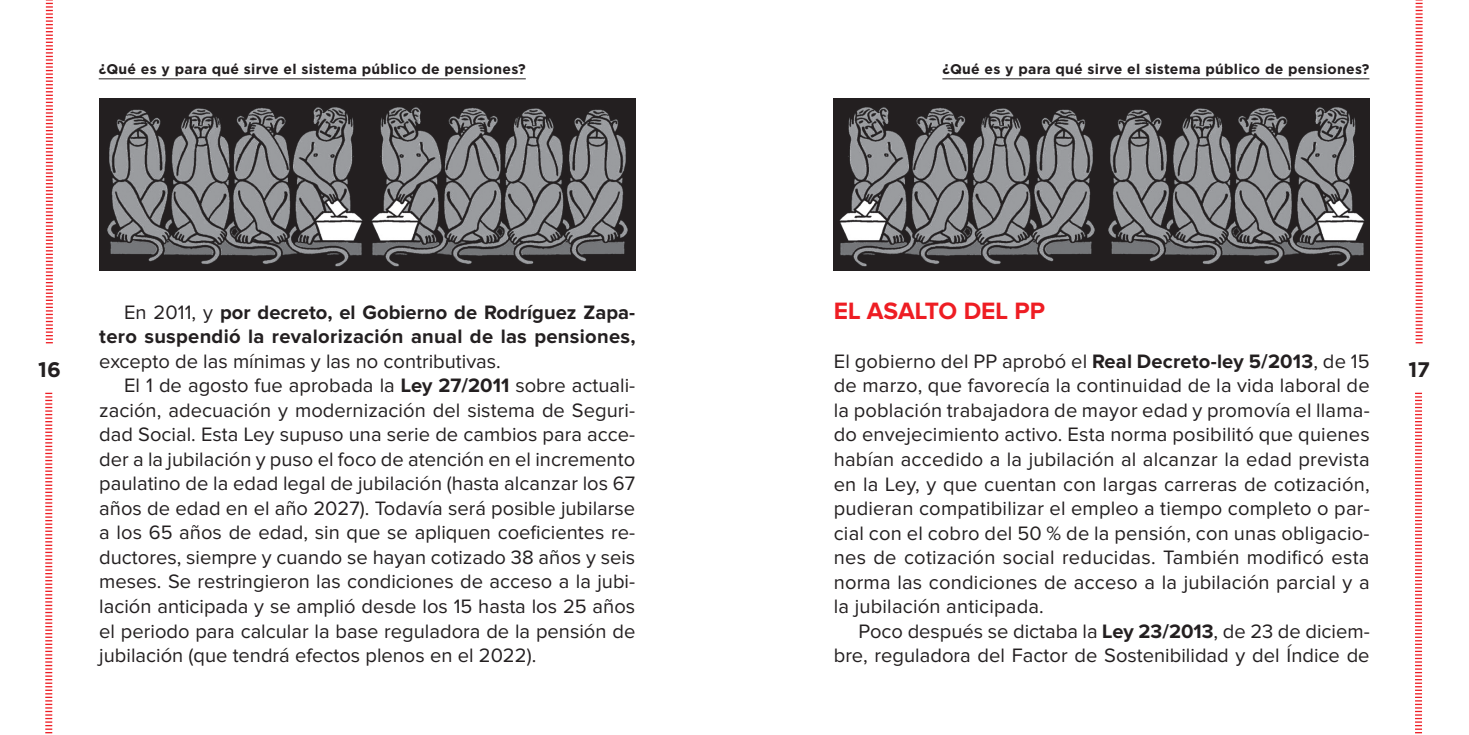
<style>
.page{position:relative;width:1469px;height:735px;background:#fff}
.page>*{position:absolute;margin:0;border:0;box-sizing:border-box;transform-origin:0 0}
.t1{font:700 24.5px "Proxima Nova";color:#ee1d23}
.t2{font:700 21px "Gotham";color:#231f20}
.t3{font:20.12px/24.5px "Proxima Nova";color:#231f20;text-align:justify}
.t4{font:700 20.12px/24.5px "Proxima Nova";letter-spacing:.015em;color:#231f20;text-align:right}
.t5{font:700 14px "Gotham";letter-spacing:.02em;color:#231f20}
.s1{font-weight:400}
.s2{font-weight:700}
</style>
<div class="page">
<hr style="left:99px;top:78px;width:427px;height:1px;background:#231f20">
<svg style="left:46px;top:0;width:7px;height:343px"></svg>
<svg style="left:45px;top:392px;width:7px;height:342px"></svg>
<svg style="left:1415px;top:0;width:7px;height:343px"></svg>
<svg style="left:1415px;top:392px;width:6px;height:342px"></svg>
<hr style="left:942px;top:78px;width:427px;height:1px;background:#231f20">
<img style="left:99px;top:98px;width:267px;height:172px">
<img style="left:366px;top:98px;width:269px;height:172px">
<img style="left:833px;top:98px;width:536px;height:172px">
<p class="t5" style="left:99px;top:60px;width:428px">¿Qué es y para qué sirve el sistema público de pensiones?</p>
<p class="t2" style="left:38px;top:357px;width:24px">16</p>
<p class="t4" style="left:99px;top:300px;width:537px"><span class="s1">En 2011, y</span> por decreto, el Gobierno de Rodríguez Zapa&shy;tero suspendió la revalorización anual de las pensiones,</p>
<p class="t3" style="left:99px;top:349px;width:403px">excepto de las mínimas y las no contributivas.</p>
<p class="t3" style="left:124px;top:374px;width:512px">El 1 de agosto fue aprobada la <span class="s2">Ley 27/2011</span> sobre actuali-</p>
<p class="t3" style="left:99px;top:398px;width:537px">zación, adecuación y modernización del sistema de Seguri-</p>
<p class="t3" style="left:99px;top:423px;width:537px">dad Social. Esta Ley supuso una serie de cambios para acce-</p>
<p class="t3" style="left:99px;top:447px;width:537px">der a la jubilación y puso el foco de atención en el incremento</p>
<p class="t3" style="left:99px;top:472px;width:537px">paulatino de la edad legal de jubilación (hasta alcanzar los 67</p>
<p class="t3" style="left:99px;top:496px;width:537px">años de edad en el año 2027). Todavía será posible jubilarse</p>
<p class="t3" style="left:99px;top:521px;width:537px">a los 65 años de edad, sin que se apliquen coeficientes re-</p>
<p class="t3" style="left:99px;top:545px;width:537px">ductores, siempre y cuando se hayan cotizado 38 años y seis</p>
<p class="t3" style="left:99px;top:570px;width:537px">meses. Se restringieron las condiciones de acceso a la jubi-</p>
<p class="t3" style="left:99px;top:594px;width:537px">lación anticipada y se amplió desde los 15 hasta los 25 años</p>
<p class="t3" style="left:99px;top:619px;width:537px">el periodo para calcular la base reguladora de la pensión de</p>
<p class="t3" style="left:99px;top:643px;width:438px">jubilación (que tendrá efectos plenos en el 2022).</p>
<p class="t5" style="left:942px;top:60px;width:428px">¿Qué es y para qué sirve el sistema público de pensiones?</p>
<p class="t1" style="left:833px;top:299px;width:213px">El Asalto de l PP</p>
<p class="t3" style="left:833px;top:349px;width:537px">El gobierno del PP aprobó el <span class="s2">Real Decreto-ley 5/2013</span>, de 15 de marzo, que favorecía la continuidad de la vida laboral de la población trabajadora de mayor edad y promovía el llama&shy;do envejecimiento activo. Esta norma posibilitó que quienes habían accedido a la jubilación al alcanzar la edad prevista en la Ley, y que cuentan con largas carreras de cotización, pudieran compatibilizar el empleo a tiempo completo o par&shy;cial con el cobro del 50 % de la pensión, con unas obligacio&shy;nes de cotización social reducidas. También modificó esta norma las condiciones de acceso a la jubilación parcial y a la jubilación anticipada.</p>
<p class="t3" style="left:833px;top:619px;width:537px;text-align:right">Poco después se dictaba la <span class="s2">Ley 23/2013</span>, de 23 de diciem&shy;bre, reguladora del Factor de Sostenibilidad y del Índice de</p>
<p class="t2" style="left:1408px;top:357px;width:23px">17</p>
</div>
